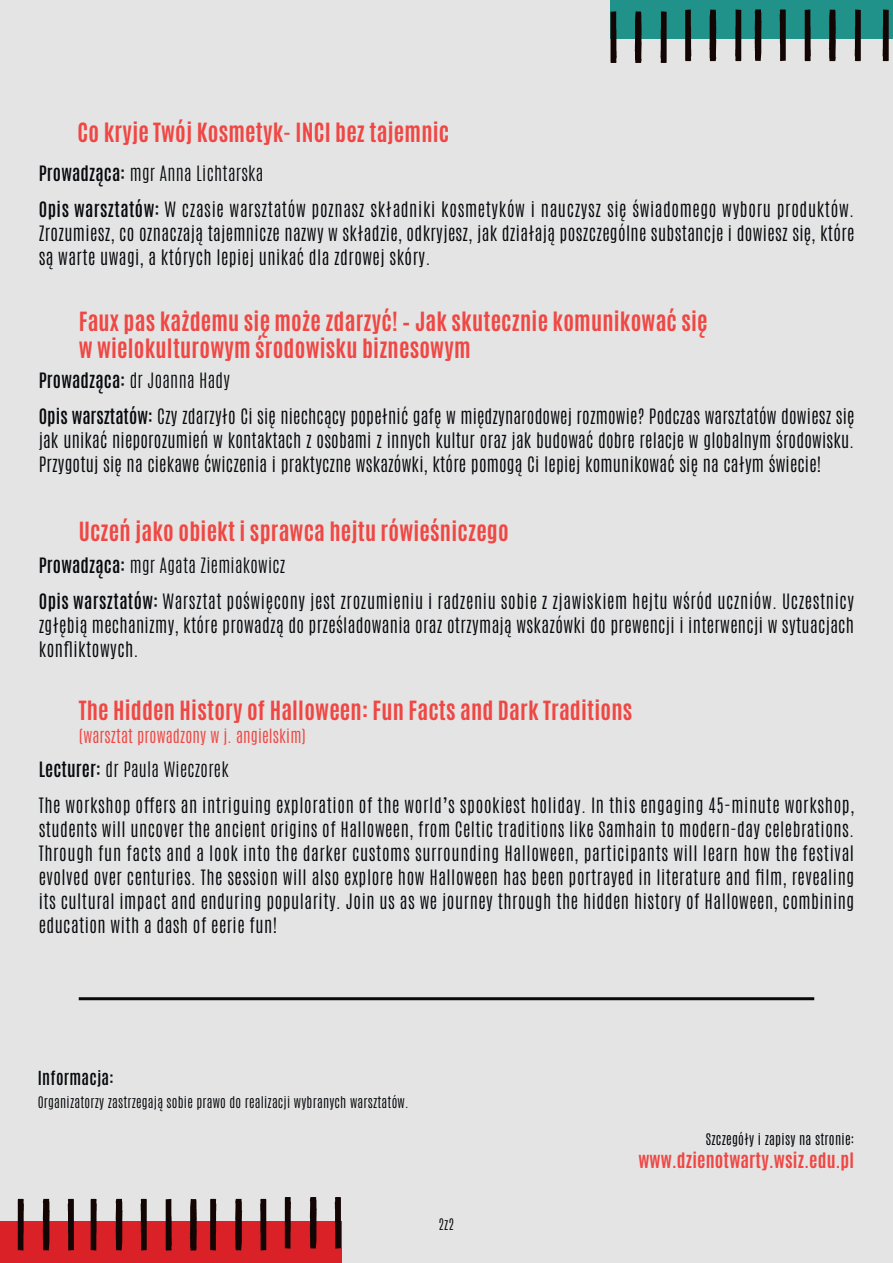
<style>
.page{position:relative;width:893px;height:1263px;background:#e3e4e3}
.page>*{position:absolute;margin:0;border:0;box-sizing:border-box;transform-origin:0 0}
.t1{font:700 22.5px/27px "Antonio";letter-spacing:.01em;color:#ef4744}
.t2{font:200 18px/24px "Antonio";letter-spacing:.02em;color:#07090d}
.t3{font:700 18px "Antonio";letter-spacing:.01em;color:#ef4745}
.t4{font:200 16.5px "Antonio";letter-spacing:.01em;color:#ef4744}
.t5{font:600 16.5px "Antonio";letter-spacing:.02em;color:#07090d}
.t6{font:200 13.5px "Antonio";letter-spacing:.02em;color:#07090d}
.t7{font:300 13.5px "Antonio";letter-spacing:.02em;color:#07090d}
.s1{font-weight:600}
.s2{font-weight:100}
</style>
<div class="page">
<div style="left:610px;top:0;width:283px;height:39px;background:#219289"></div>
<svg style="left:735px;top:9px;width:6px;height:52px"></svg>
<svg style="left:709px;top:9px;width:7px;height:52px"></svg>
<svg style="left:685px;top:9px;width:6px;height:52px"></svg>
<svg style="left:754px;top:9px;width:8px;height:52px"></svg>
<svg style="left:779px;top:9px;width:7px;height:52px"></svg>
<svg style="left:854px;top:9px;width:7px;height:52px"></svg>
<svg style="left:882px;top:9px;width:7px;height:52px"></svg>
<svg style="left:829px;top:9px;width:7px;height:52px"></svg>
<svg style="left:805px;top:9px;width:6px;height:52px"></svg>
<svg style="left:660px;top:11px;width:7px;height:52px"></svg>
<svg style="left:635px;top:11px;width:7px;height:52px"></svg>
<svg style="left:610px;top:11px;width:7px;height:52px"></svg>
<div style="left:0;top:1221px;width:341px;height:42px;background:#da2128"></div>
<svg style="left:210px;top:1199px;width:7px;height:51px"></svg>
<svg style="left:235px;top:1199px;width:7px;height:51px"></svg>
<svg style="left:260px;top:1199px;width:6px;height:51px"></svg>
<svg style="left:190px;top:1199px;width:7px;height:51px"></svg>
<svg style="left:166px;top:1199px;width:6px;height:51px"></svg>
<svg style="left:18px;top:1199px;width:129px;height:51px"></svg>
<svg style="left:285px;top:1197px;width:6px;height:51px"></svg>
<svg style="left:310px;top:1197px;width:7px;height:51px"></svg>
<svg style="left:335px;top:1197px;width:6px;height:51px"></svg>
<hr style="left:79px;top:997px;width:735px;height:3px;background:#07090d">
<p class="t1" style="left:78px;top:120px;width:373px">Co kryje Twój Kosmetyk- INCI bez tajemnic</p>
<p class="t2" style="left:39px;top:156px;width:817px;line-height:36px"><span class="s1">Prowadząca:</span> <span class="s2">mgr Anna Lichtarska<br></span><span class="s1">Opis warsztatów:</span> W czasie warsztatów poznasz składniki kosmetyków i nauczysz się świadomego wyboru produktów.</p>
<p class="t2" style="left:39px;top:222px;width:817px">Zrozumiesz, co oznaczają tajemnicze nazwy w składzie, odkryjesz, jak działają poszczególne substancje i dowiesz się, które są warte uwagi, a których lepiej unikać dla zdrowej skóry.</p>
<p class="t1" style="left:79px;top:308px;width:630px">Faux pas każdemu się może zdarzyć! – Jak skutecznie komunikować się w wielokulturowym środowisku biznesowym</p>
<p class="t2" style="left:39px;top:363px;width:817px;line-height:36px"><span class="s1">Prowadząca:</span> <span class="s2">dr Joanna Hady<br></span><span class="s1">Opis warsztatów:</span> Czy zdarzyło Ci się niechcący popełnić gafę w międzynarodowej rozmowie? Podczas warsztatów dowiesz się</p>
<p class="t2" style="left:39px;top:429px;width:817px">jak unikać nieporozumień w kontaktach z osobami z innych kultur oraz jak budować dobre relacje w globalnym środowisku.<br>Przygotuj się na ciekawe ćwiczenia i praktyczne wskazówki, które pomogą Ci lepiej komunikować się na całym świecie!</p>
<p class="t1" style="left:79px;top:518px;width:431px">Uczeń jako obiekt i sprawca hejtu rówieśniczego</p>
<p class="t2" style="left:39px;top:547px;width:817px;line-height:36px"><span class="s1">Prowadząca:</span> <span class="s2">mgr Agata Ziemiakowicz<br></span><span class="s1">Opis warsztatów:</span> Warsztat poświęcony jest zrozumieniu i radzeniu sobie z zjawiskiem hejtu wśród uczniów. Uczestnicy</p>
<p class="t2" style="left:39px;top:613px;width:817px">zgłębią mechanizmy, które prowadzą do prześladowania oraz otrzymają wskazówki do prewencji i interwencji w sytuacjach konfliktowych.</p>
<p class="t1" style="left:79px;top:697px;width:555px">The Hidden History of Halloween: Fun Facts and Dark Traditions</p>
<p class="t4" style="left:79px;top:724px;width:229px">(warsztat prowadzony w j. angielskim)</p>
<p class="t2" style="left:39px;top:751px;width:817px;line-height:36px"><span class="s1">Lecturer:</span> <span class="s2">dr Paula Wieczorek<br></span>The workshop offers an intriguing exploration of the world’s spookiest holiday. In this engaging 45-minute workshop,</p>
<p class="t2" style="left:39px;top:817px;width:817px;text-align:justify">students will uncover the ancient origins of Halloween, from Celtic traditions like Samhain to modern-day celebrations.<br>Through fun facts and a look into the darker customs surrounding Halloween, participants will learn how the festival evolved over centuries. The session will also explore how Halloween has been portrayed in literature and film, revealing its cultural impact and enduring popularity. Join us as we journey through the hidden history of Halloween, combining education with a dash of eerie fun!</p>
<p class="t5" style="left:38px;top:1066px;width:77px">Informacja:</p>
<p class="t6" style="left:38px;top:1092px;width:372px">Organizatorzy zastrzegają sobie prawo do realizacji wybranych warsztatów.</p>
<p class="t6" style="left:438px;top:1214px;width:17px">2z2</p>
<p class="t7" style="left:706px;top:1130px;width:150px">SZCZEGÓŁY I ZAPISY NA STRONIE:</p>
<p class="t3" style="left:638px;top:1147px;width:217px">www.dzienotwarty.wsiz.edu.pl</p>
</div>
